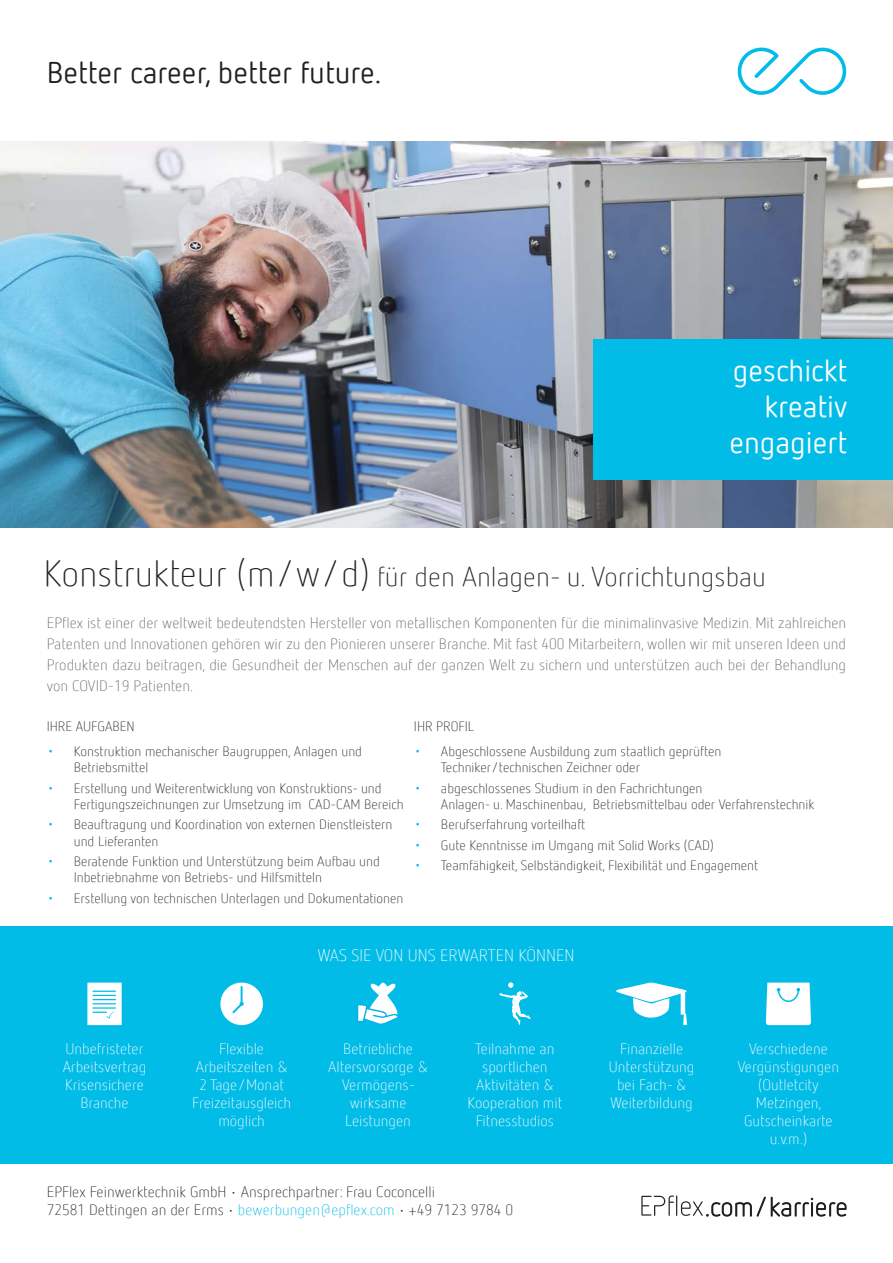
<style>
.page{position:relative;width:893px;height:1263px;background:#fff}
.page>*{position:absolute;margin:0;border:0;box-sizing:border-box;transform-origin:0 0}
.t1{font:30px "Netto Offc Pro";color:#231f20}
.t2{font:30px "Netto Offc Pro";color:#fff}
.t3{font:300 27px "Netto Offc Pro";color:#231f20}
.t4{font:300 16.5px "Netto Offc Pro";color:#fff}
.t5{font:300 15px/21px "Netto Offc Pro";color:#636366;text-align:justify}
.t6{font:300 15px/18px "Netto Offc Pro";color:#fff;text-align:center}
.t7{font:300 15px "Netto Offc Pro";color:#231f20}
.t8{font:15px "Netto Offc Pro";color:#02bce8}
.t9{font:300 13.5px/16.2px "Netto Offc Pro";color:#231f20}
.s1{font-size:36px}
.s2{font-size:13.5px}
.s3{color:#02bce8}
</style>
<div class="page">
<img style="left:0;top:141px;width:893px;height:386px">
<div style="left:594px;top:339px;width:299px;height:140px;background:#02bce8"></div>
<svg style="left:737px;top:48px;width:110px;height:47px"></svg>
<svg style="left:641px;top:1195px;width:205px;height:21px"></svg>
<div style="left:0;top:926px;width:893px;height:237px;background:#02bce8"></div>
<svg style="left:87px;top:982px;width:35px;height:43px;background:#d9f4fb"></svg>
<svg style="left:220px;top:982px;width:43px;height:43px"></svg>
<svg style="left:358px;top:982px;width:40px;height:42px"></svg>
<svg style="left:499px;top:982px;width:32px;height:43px"></svg>
<svg style="left:616px;top:982px;width:71px;height:44px"></svg>
<hr style="left:681px;top:991px;width:4px;height:23px;background:#fff">
<svg style="left:766px;top:982px;width:45px;height:43px;background:#ebf9fd"></svg>
<p class="t1" style="left:47px;top:53px;width:336px">Better career, better future.</p>
<p class="t2" style="left:733px;top:351px;width:116px">geschickt</p>
<p class="t2" style="left:764px;top:387px;width:84px">kreativ</p>
<p class="t2" style="left:729px;top:423px;width:119px">engagiert</p>
<p class="t3" style="left:44px;top:560px;width:724px"><span class="s1">Konstrukteur (m/w/d)</span> für den Anlagen- u. Vorrichtungsbau</p>
<p class="t5" style="left:47px;top:612px;width:801px">EPflex ist einer der weltweit bedeutendsten Hersteller von metallischen Komponenten für die minimalinvasive Medizin. Mit zahlreichen Patenten und Innovationen gehören wir zu den Pionieren unserer Branche. Mit fast 400 Mitarbeitern, wollen wir mit unseren Ideen und Produkten dazu beitragen, die Gesundheit der Menschen auf der ganzen Welt zu sichern und unterstützen auch bei der Behandlung von COVID-19 Patienten.</p>
<p class="t9" style="left:47px;top:718px;width:90px">IHRE AUFGABEN</p>
<p class="t8" style="left:47px;top:741px;width:9px">∙</p>
<p class="t9" style="left:74px;top:743px;width:290px">Konstruktion mechanischer Baugruppen, Anlagen und<br>Betriebsmittel</p>
<p class="t8" style="left:47px;top:778px;width:9px">∙</p>
<p class="t9" style="left:74px;top:779px;width:331px">Erstellung und Weiterentwicklung von Konstruktions- und<br>Fertigungszeichnungen zur Umsetzung im CAD-CAM Bereich</p>
<p class="t8" style="left:47px;top:814px;width:9px">∙</p>
<p class="t9" style="left:74px;top:816px;width:320px">Beauftragung und Koordination von externen Dienstleistern und Lieferanten</p>
<p class="t8" style="left:47px;top:851px;width:9px">∙</p>
<p class="t9" style="left:74px;top:853px;width:308px">Beratende Funktion und Unterstützung beim Aufbau und<br>Inbetriebnahme von Betriebs- und Hilfsmitteln</p>
<p class="t8" style="left:47px;top:888px;width:9px">∙</p>
<p class="t9" style="left:74px;top:889px;width:331px">Erstellung von technischen Unterlagen und Dokumentationen</p>
<p class="t9" style="left:414px;top:718px;width:62px">IHR PROFIL</p>
<p class="t8" style="left:414px;top:741px;width:9px">∙</p>
<p class="t9" style="left:441px;top:743px;width:282px">Abgeschlossene Ausbildung zum staatlich geprüften<br>Techniker/technischen Zeichner oder</p>
<p class="t8" style="left:414px;top:778px;width:9px">∙</p>
<p class="t9" style="left:441px;top:779px;width:375px">abgeschlossenes Studium in den Fachrichtungen<br>Anlagen- u. Maschinenbau, Betriebsmittelbau oder Verfahrenstechnik</p>
<p class="t8" style="left:414px;top:814px;width:9px">∙</p>
<p class="t9" style="left:441px;top:816px;width:146px">Berufserfahrung vorteilhaft</p>
<p class="t8" style="left:414px;top:835px;width:9px">∙</p>
<p class="t9" style="left:441px;top:836px;width:275px">Gute Kenntnisse im Umgang mit Solid Works (CAD)</p>
<p class="t8" style="left:414px;top:855px;width:9px">∙</p>
<p class="t9" style="left:441px;top:857px;width:319px">Teamfähigkeit, Selbständigkeit, Flexibilität und Engagement</p>
<p class="t4" style="left:318px;top:944px;width:258px">WAS SIE VON UNS ERWARTEN KÖNNEN</p>
<p class="t6" style="left:63px;top:1039px;width:85px">Unbefristeter<br>Arbeitsvertrag<br>Krisensichere<br>Branche</p>
<p class="t6" style="left:192px;top:1039px;width:101px">Flexible<br>Arbeitszeiten &amp;<br>2 Tage/Monat<br>Freizeitausgleich</p>
<p class="t6" style="left:218px;top:1111px;width:48px">möglich</p>
<p class="t6" style="left:328px;top:1039px;width:101px">Betriebliche<br>Altersvorsorge &amp;<br>Vermögens&shy;wirksame<br>Leistungen</p>
<p class="t6" style="left:468px;top:1039px;width:96px">Teilnahme an sportlichen<br>Aktivitäten &amp;<br>Kooperation mit<br>Fitnesstudios</p>
<p class="t6" style="left:609px;top:1039px;width:87px">Finanzielle<br>Unterstützung bei Fach- &amp;<br>Weiterbildung</p>
<p class="t6" style="left:738px;top:1039px;width:103px">Verschiedene<br>Vergünstigungen (Outletcity<br>Metzingen,<br>Gutscheinkarte u.v.m.)</p>
<p class="t7" style="left:47px;top:1182px;width:390px">EPFlex Feinwerktechnik GmbH <span class="s2">∙</span> Ansprechpartner: Frau Coconcelli</p>
<p class="t7" style="left:47px;top:1200px;width:468px">72581 Dettingen an der Erms <span class="s2">∙</span> <span class="s3">bewerbungen@epflex.com</span> <span class="s2">∙</span> +49 7123 9784 0</p>
</div>
